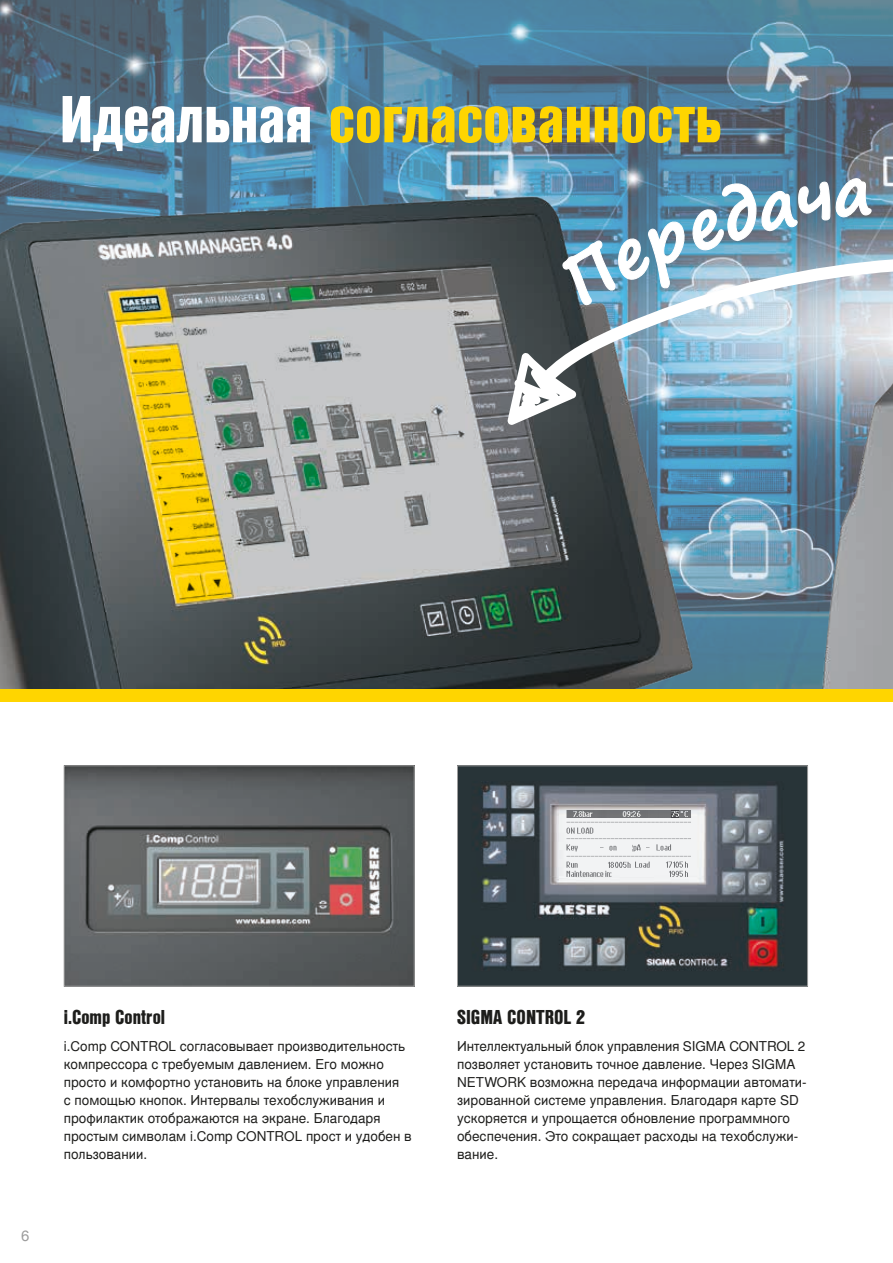
<style>
.page{position:relative;width:893px;height:1263px;background:#fff}
.page>*{position:absolute;margin:0;border:0;box-sizing:border-box;transform-origin:0 0}
.t1{font:64.5px "Nimbus San L Bla Con";color:#ffd500}
.t2{font:19.5px "Nimbus San L Bla Con";color:#1d1d1b}
.t3{font:15px "Nimbus San L";color:#9d9d9d}
.t4{font:13.5px/18px "Nimbus San L";color:#1d1d1b}
.s1{color:#fff}
</style>
<div class="page">
<img style="left:0;top:0;width:677px;height:689px">
<div style="left:0;top:689px;width:893px;height:13px;background:#ffd500"></div>
<img style="left:459px;top:767px;width:347px;height:217px">
<div style="left:457px;top:765px;width:351px;height:221px;border:1px solid #9d9d9d"></div>
<svg style="left:567px;top:810px;width:125px;height:67px"></svg>
<img style="left:66px;top:767px;width:347px;height:217px">
<div style="left:64px;top:765px;width:351px;height:221px;border:1px solid #9d9d9d"></div>
<img style="left:0;top:70px;width:677px;height:618px">
<img style="left:677px;top:0;width:216px;height:689px">
<svg style="left:531px;top:246px;width:362px;height:148px;background:#9cb0bc"></svg>
<svg style="left:507px;top:353px;width:70px;height:72px"></svg>
<svg style="left:560px;top:177px;width:311px;height:129px;background:#7299b0"></svg>
<h1 class="t1" style="left:60px;top:70px;width:664px"><span class="s1">Идеальная</span> согласованность</h1>
<p class="t3" style="left:21px;top:1226px;width:10px">6</p>
<h2 class="t2" style="left:64px;top:1003px;width:103px">i.Comp Control</h2>
<p class="t4" style="left:64px;top:1038px;width:349px">i.Comp CONTROL согласовывает производительность компрессора с требуемым давлением. Его можно просто и комфортно установить на блоке управления<br>с помощью кнопок. Интервалы техобслуживания и профилактик отображаются на экране. Благодаря простым символам i.Comp CONTROL прост и удобен в пользовании.</p>
<h2 class="t2" style="left:457px;top:1003px;width:130px">SIGMA CONTROL 2</h2>
<p class="t4" style="left:457px;top:1038px;width:351px">Интеллектуальный блок управления SIGMA CONTROL 2 позволяет установить точное давление. Через SIGMA NETWORK возможна передача информации автомати&shy;зированной системе управления. Благодаря карте SD ускоряется и упрощается обновление программного обеспечения. Это сокращает расходы на техобслужи&shy;вание.</p>
</div>
